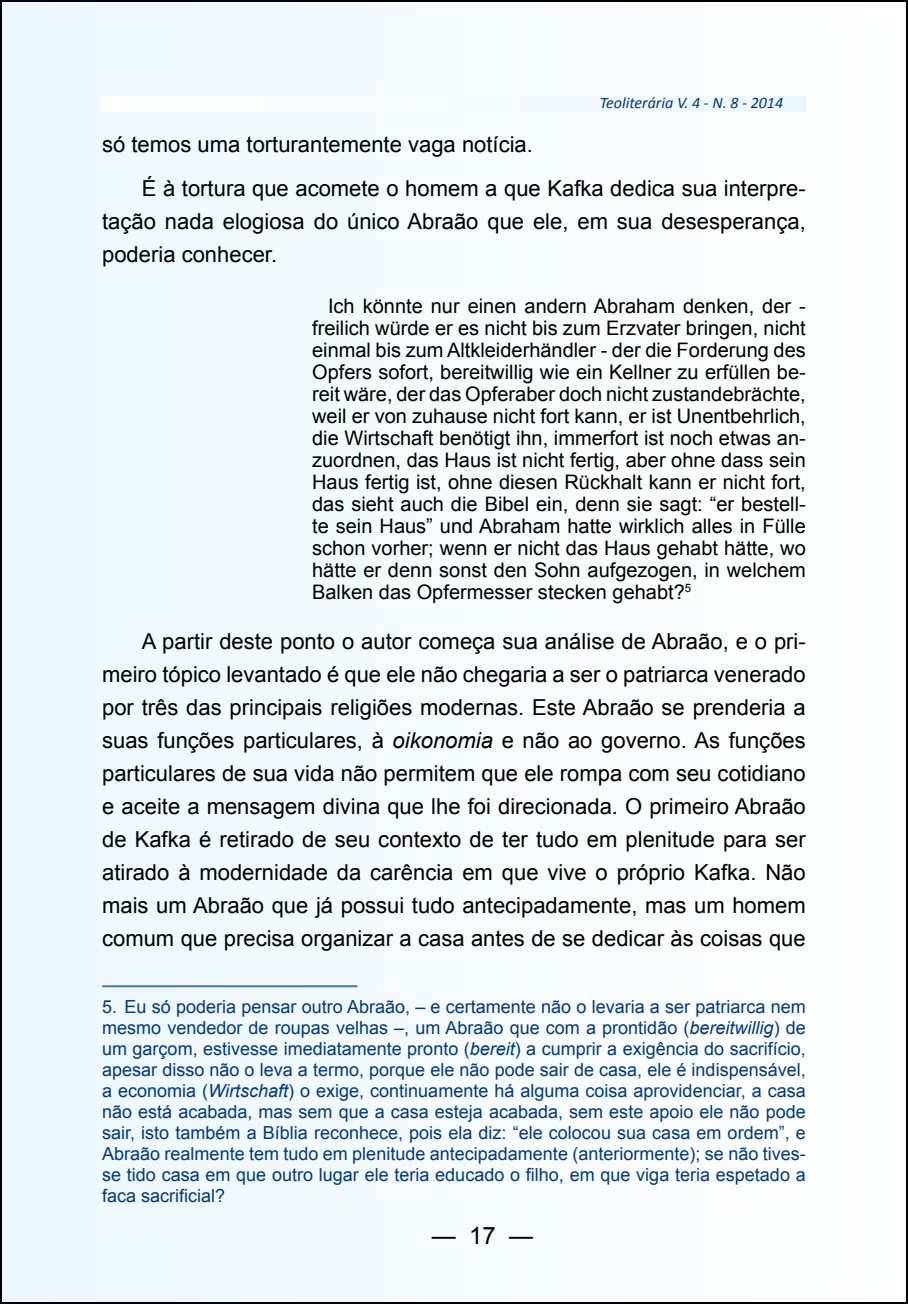
<style>
.page{position:relative;width:908px;height:1304px;background:#fff}
.page>*{position:absolute;margin:0;border:0;box-sizing:border-box;transform-origin:0 0}
.t1{font:24px "Arial";color:#000}
.t2{font:22px/33px "Arial";color:#000}
.t3{font:20px/22px "Arial";color:#000;text-align:justify}
.t4{font:18px/21px "Arial";color:#003882;text-align:justify}
.t5{font:italic 16px "Calibri";color:#003882}
.s1{font-style:italic}
</style>
<div class="page">
<div style="left:1px;top:1px;width:905px;height:1302px;background:#f5fbfe"></div>
<hr style="left:102px;top:985px;width:255px;height:2px;background:#4d74a8">
<p class="t5" style="left:599px;top:93px;width:185px">Teoliterária V. 4 - N. 8 - 2014</p>
<p class="t2" style="left:142px;top:122px;width:665px;line-height:44.4px;text-indent:-40px">só temos uma torturantemente vaga notícia.<br>É à tortura que acomete o homem a que Kafka dedica sua interpre-</p>
<p class="t2" style="left:102px;top:205px;width:704px">tação nada elogiosa do único Abraão que ele, em sua desesperança, poderia conhecer.</p>
<p class="t3" style="left:312px;top:295px;width:495px;text-indent:16px">Ich könnte nur einen andern Abraham denken, der - freilich würde er es nicht bis zum Erzvater bringen, nicht einmal bis zum Altkleiderhändler - der die Forderung des Opfers sofort, bereitwillig wie ein Kellner zu erfüllen be&shy;reit wäre, der das Opferaber doch nicht zustandebrächte, weil er von zuhause nicht fort kann, er ist Unentbehrlich, die Wirtschaft benötigt ihn, immerfort ist noch etwas an&shy;zuordnen, das Haus ist nicht fertig, aber ohne dass sein Haus fertig ist, ohne diesen Rückhalt kann er nicht fort, das sieht auch die Bibel ein, denn sie sagt: “er bestell&shy;te sein Haus” und Abraham hatte wirklich alles in Fülle schon vorher; wenn er nicht das Haus gehabt hätte, wo hätte er denn sonst den Sohn aufgezogen, in welchem Balken das Opfermesser stecken gehabt?<sup>5</sup></p>
<p class="t2" style="left:102px;top:625px;width:705px;text-align:justify;text-indent:40px">A partir deste ponto o autor começa sua análise de Abraão, e o pri&shy;meiro tópico levantado é que ele não chegaria a ser o patriarca venerado por três das principais religiões modernas. Este Abraão se prenderia a suas funções particulares, à <span class="s1">oikonomia</span> e não ao governo. As funções particulares de sua vida não permitem que ele rompa com seu cotidiano e aceite a mensagem divina que lhe foi direcionada. O primeiro Abraão de Kafka é retirado de seu contexto de ter tudo em plenitude para ser atirado à modernidade da carência em que vive o próprio Kafka. Não mais um Abraão que já possui tudo antecipadamente, mas um homem comum que precisa organizar a casa antes de se dedicar às coisas que</p>
<p class="t4" style="left:102px;top:996px;width:705px">5. Eu só poderia pensar outro Abraão, – e certamente não o levaria a ser patriarca nem mesmo vendedor de roupas velhas –, um Abraão que com a prontidão (<span class="s1">bereitwillig</span>) de um garçom, estivesse imediatamente pronto (<span class="s1">bereit</span>) a cumprir a exigência do sacrifício, apesar disso não o leva a termo, porque ele não pode sair de casa, ele é indispensável, a economia (<span class="s1">Wirtschaft</span>) o exige, continuamente há alguma coisa aprovidenciar, a casa não está acabada, mas sem que a casa esteja acabada, sem este apoio ele não pode sair, isto também a Bíblia reconhece, pois ela diz: “ele colocou sua casa em ordem”, e Abraão realmente tem tudo em plenitude antecipadamente (anteriormente); se não tives&shy;se tido casa em que outro lugar ele teria educado o filho, em que viga teria espetado a faca sacrificial?</p>
<p class="t1" style="left:431px;top:1219px;width:103px">— 17 —</p>
</div>
